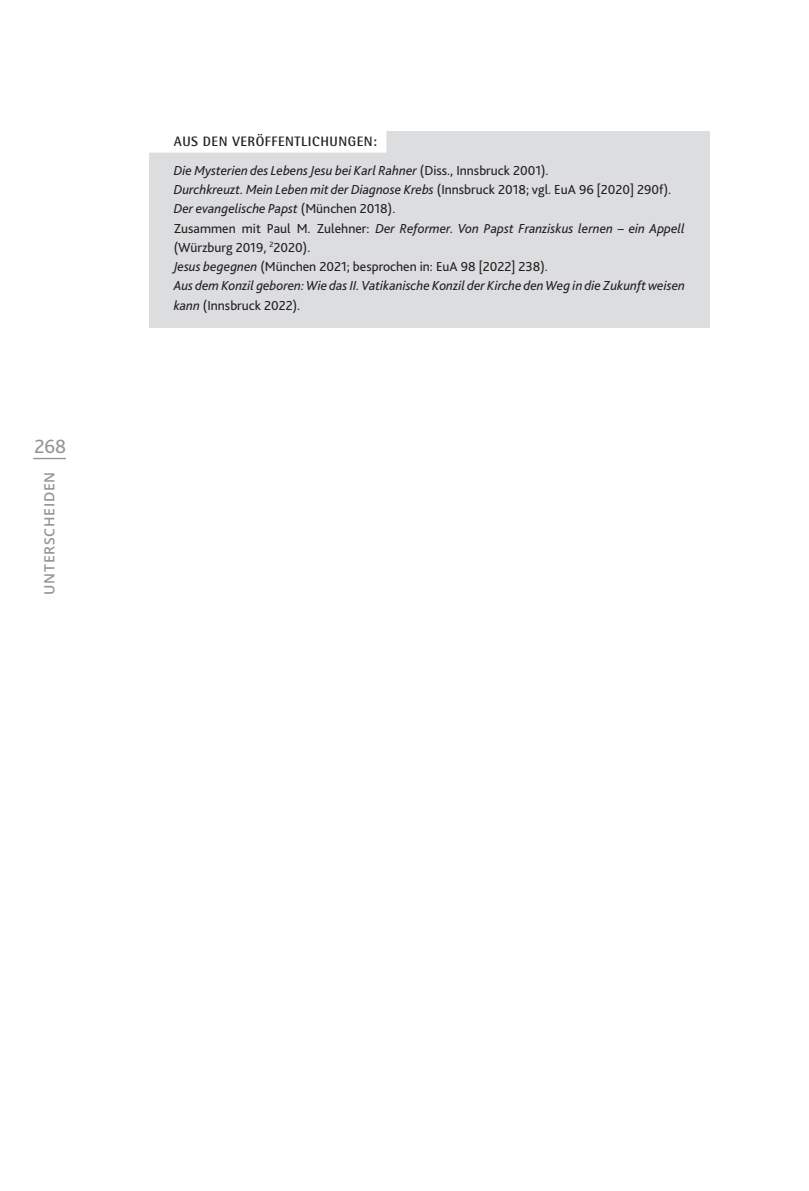
<style>
.page{position:relative;width:809px;height:1191px;background:#fff}
.page>*{position:absolute;margin:0;border:0;box-sizing:border-box;transform-origin:0 0}
.t1{font:20.12px "Bliss";color:#939598}
.t2{font:600 14px "Open Sans";letter-spacing:.05em;color:#939598}
.t3{font:italic 13.65px/19.2px "Bliss";color:#231f20}
.t4{font:700 13.65px "Rotis Semi Sans Pro";letter-spacing:.04em;color:#231f20}
.s1{font-style:normal}
</style>
<div class="page">
<hr style="left:33px;top:458px;width:33px;height:1px;background:#939598">
<div style="left:149px;top:131px;width:560px;height:34px;background:#dcdddf"></div>
<div style="left:144px;top:116px;width:242px;height:37px;background:#fff"></div>
<div style="left:149px;top:159px;width:560px;height:34px;background:#dcdddf"></div>
<div style="left:149px;top:179px;width:560px;height:33px;background:#dcdddf"></div>
<div style="left:149px;top:198px;width:560px;height:33px;background:#dcdddf"></div>
<div style="left:149px;top:217px;width:560px;height:53px;background:#dcdddf"></div>
<div style="left:149px;top:256px;width:560px;height:33px;background:#dcdddf"></div>
<div style="left:149px;top:275px;width:560px;height:53px;background:#dcdddf"></div>
<h1 class="t1" style="left:34px;top:434px;width:33px">268</h1>
<p class="t2" style="left:40px;top:594px;width:124px;rotate:-90deg">UNTERSCHEIDEN</p>
<p class="t4" style="left:174px;top:133px;width:205px">AUS DEN VERÖFFENTLICHUNGEN:</p>
<p class="t3" style="left:174px;top:161px;width:512px">Die Mysterien des Lebens Jesu bei Karl Rahner <span class="s1">(Diss., Innsbruck 2001).<br></span>Durchkreuzt. Mein Leben mit der Diagnose Krebs <span class="s1">(Innsbruck 2018; vgl. EuA 96 [2020] 290f).<br></span>Der evangelische Papst <span class="s1">(München 2018).<br>Zusammen mit Paul M. Zulehner:</span> Der Reformer. Von Papst Franziskus lernen – ein Appell <span class="s1">(Würzburg 2019,</span> <sup>2</sup><span class="s1">2020).<br></span>Jesus begegnen <span class="s1">(München 2021; besprochen in: EuA 98 [2022] 238).<br></span>Aus dem Konzil geboren: Wie das II. Vatikanische Konzil der Kirche den Weg in die Zukunft weisen kann <span class="s1">(Innsbruck 2022).</span></p>
</div>
